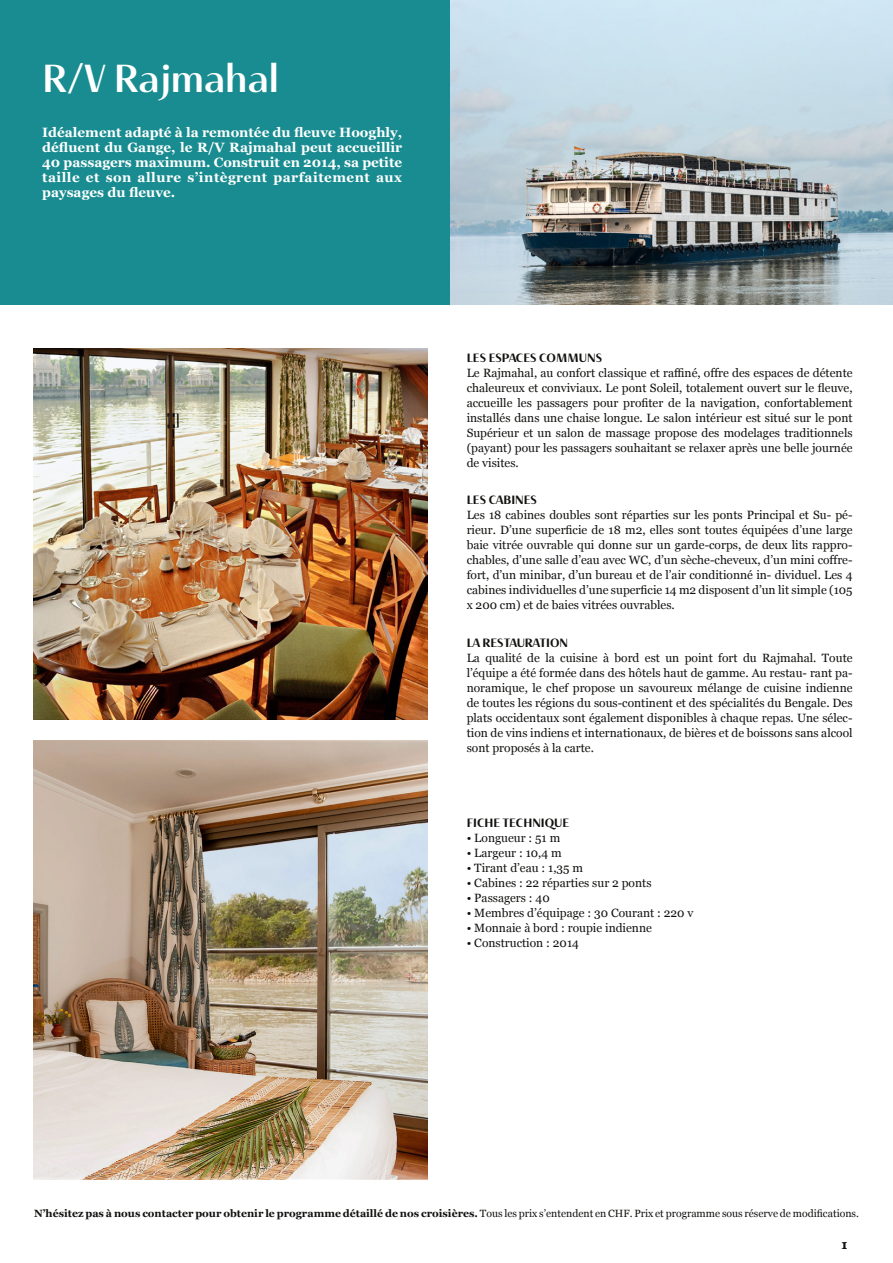
<style>
.page{position:relative;width:893px;height:1263px;background:#fff}
.page>*{position:absolute;margin:0;border:0;box-sizing:border-box;transform-origin:0 0}
.t1{font:39px "Haboro Contrast Nor Med";color:#fff}
.t2{font:700 13.5px/15px "Georgia";letter-spacing:.035em;color:#fff;text-align:justify}
.t3{font:13.05px "Young Serif";color:#11110f}
.t4{font:12px/15px "Georgia";color:#11110f;text-align:justify}
.t5{font:12px "Haboro Contrast Nor Bol";color:#11110f}
.t6{font:700 10.5px "Georgia";color:#11110f}
.s1{font-weight:400}
</style>
<div class="page">
<div style="left:0;top:0;width:465px;height:304px;background:#188c90"></div>
<img style="left:33px;top:740px;width:394px;height:439px">
<img style="left:33px;top:348px;width:394px;height:372px">
<img style="left:450px;top:0;width:443px;height:304px">
<h1 class="t1" style="left:42px;top:54px;width:238px">R/V Rajmahal</h1>
<p class="t2" style="left:42px;top:124px;width:361px">Idéalement adapté à la remontée du fleuve Hooghly, défluent du Gange, le R/V Rajmahal peut accueillir 40 passagers maximum. Construit en 2014, sa petite taille et son allure s’intègrent parfaitement aux paysages du fleuve.</p>
<p class="t5" style="left:467px;top:350px;width:137px">LES ESPACES COMMUNS</p>
<p class="t4" style="left:467px;top:364px;width:387px">Le Rajmahal, au confort classique et raffiné, offre des espaces de détente chaleureux et conviviaux. Le pont Soleil, totalement ouvert sur le fleuve, accueille les passagers pour profiter de la navigation, confortablement installés dans une chaise longue. Le salon intérieur est situé sur le pont Supérieur et un salon de massage propose des modelages traditionnels (payant) pour les passagers souhaitant se relaxer après une belle journée de visites.</p>
<p class="t5" style="left:467px;top:492px;width:72px">LES CABINES</p>
<p class="t4" style="left:467px;top:507px;width:387px">Les 18 cabines doubles sont réparties sur les ponts Principal et Su- pé&shy;rieur. D’une superficie de 18 m2, elles sont toutes équipées d’une large baie vitrée ouvrable qui donne sur un garde-corps, de deux lits rappro&shy;chables, d’une salle d’eau avec WC, d’un sèche-cheveux, d’un mini coffre&shy;fort, d’un minibar, d’un bureau et de l’air conditionné in- dividuel. Les 4 cabines individuelles d’une superficie 14 m2 disposent d’un lit simple (105 x 200 cm) et de baies vitrées ouvrables.</p>
<p class="t5" style="left:467px;top:635px;width:103px">LA RESTAURATION</p>
<p class="t4" style="left:467px;top:649px;width:387px">La qualité de la cuisine à bord est un point fort du Rajmahal. Toute l’équipe a été formée dans des hôtels haut de gamme. Au restau- rant pa&shy;noramique, le chef propose un savoureux mélange de cuisine indienne de toutes les régions du sous-continent et des spécialités du Bengale. Des plats occidentaux sont également disponibles à chaque repas. Une sélec&shy;tion de vins indiens et internationaux, de bières et de boissons sans alcool sont proposés à la carte.</p>
<p class="t5" style="left:467px;top:815px;width:104px">FICHE TECHNIQUE</p>
<p class="t4" style="left:467px;top:829px;width:95px">• Longueur : 51 m</p>
<p class="t4" style="left:467px;top:844px;width:97px">• Largeur : 10,4 m</p>
<p class="t4" style="left:467px;top:859px;width:118px">• Tirant d’eau : 1,35 m</p>
<p class="t4" style="left:467px;top:874px;width:186px">• Cabines : 22 réparties sur 2 ponts</p>
<p class="t4" style="left:467px;top:889px;width:85px">• Passagers : 40</p>
<p class="t4" style="left:467px;top:904px;width:228px">• Membres d’équipage : 30 Courant : 220 v</p>
<p class="t4" style="left:467px;top:919px;width:187px">• Monnaie à bord : roupie indienne</p>
<p class="t4" style="left:467px;top:934px;width:114px">• Construction : 2014</p>
<p class="t6" style="left:34px;top:1205px;width:826px">N’hésitez pas à nous contacter pour obtenir le programme détaillé de nos croisières. <span class="s1">Tous les prix s’entendent en CHF. Prix et programme sous réserve de modifications.</span></p>
<p class="t3" style="left:842px;top:1235px;width:7px">1</p>
</div>
